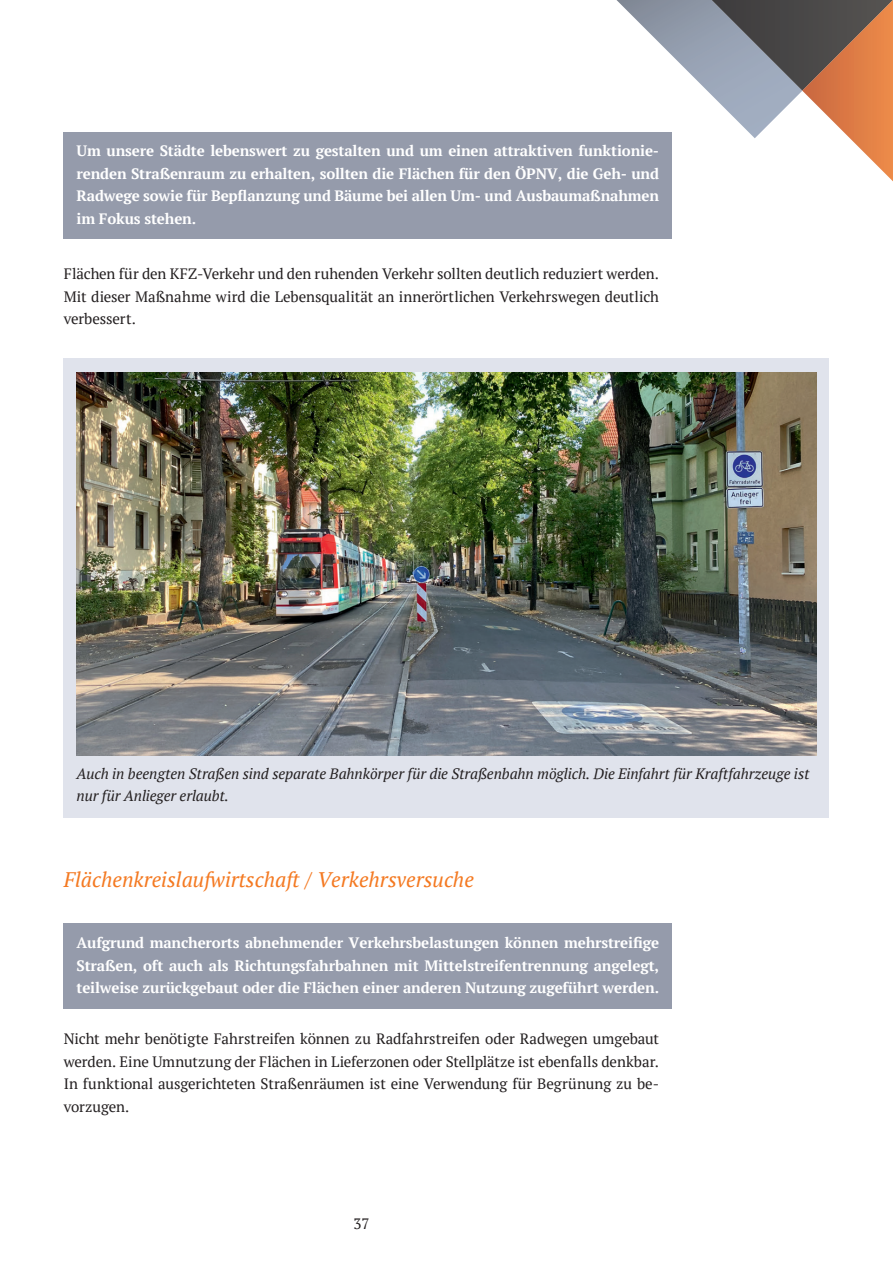
<style>
.page{position:relative;width:893px;height:1263px;background:#fff}
.page>*{position:absolute;margin:0;border:0;box-sizing:border-box;transform-origin:0 0}
.t1{font:italic 21px "PT Serif";color:#f47921}
.t2{font:700 15px/22.5px "PT Serif";letter-spacing:-.01em;color:#fff;text-align:justify}
.t3{font:15px/22.5px "PT Serif";letter-spacing:-.005em;color:#231f20;text-align:justify}
.t4{font:italic 15px/22.5px "PT Serif";letter-spacing:-.005em;color:#231f20}
</style>
<div class="page">
<svg style="left:616px;top:0;width:277px;height:182px"></svg>
<div style="left:64px;top:132px;width:608px;height:106px;background:#959bab"></div>
<div style="left:64px;top:359px;width:765px;height:459px;background:#e0e3ec"></div>
<img style="left:77px;top:373px;width:739px;height:382px">
<div style="left:64px;top:924px;width:608px;height:85px;background:#959bab"></div>
<p class="t2" style="left:77px;top:140px;width:584px">Um unsere Städte lebenswert zu gestalten und um einen attraktiven funktionie&shy;renden Straßenraum zu erhalten, sollten die Flächen für den ÖPNV, die Geh- und Radwege sowie für Bepflanzung und Bäume bei allen Um- und Ausbaumaßnahmen im Fokus stehen.</p>
<p class="t3" style="left:64px;top:262px;width:597px">Flächen für den KFZ-Verkehr und den ruhenden Verkehr sollten deutlich reduziert werden.<br>Mit dieser Maßnahme wird die Lebensqualität an innerörtlichen Verkehrswegen deutlich verbessert.</p>
<p class="t4" style="left:77px;top:762px;width:734px">Auch in beengten Straßen sind separate Bahnkörper für die Straßenbahn möglich. Die Einfahrt für Kraftfahrzeuge ist nur für Anlieger erlaubt.</p>
<h1 class="t1" style="left:64px;top:866px;width:412px">Flächenkreislaufwirtschaft / Verkehrsversuche</h1>
<p class="t2" style="left:77px;top:931px;width:584px">Aufgrund mancherorts abnehmender Verkehrsbelastungen können mehrstreifige Straßen, oft auch als Richtungsfahrbahnen mit Mittelstreifentrennung angelegt, teilweise zurückgebaut oder die Flächen einer anderen Nutzung zugeführt werden.</p>
<p class="t3" style="left:64px;top:1027px;width:597px">Nicht mehr benötigte Fahrstreifen können zu Radfahrstreifen oder Radwegen umgebaut werden. Eine Umnutzung der Flächen in Lieferzonen oder Stellplätze ist ebenfalls denkbar.<br>In funktional ausgerichteten Straßenräumen ist eine Verwendung für Begrünung zu be&shy;vorzugen.</p>
<p class="t3" style="left:353px;top:1212px;width:17px">37</p>
</div>
